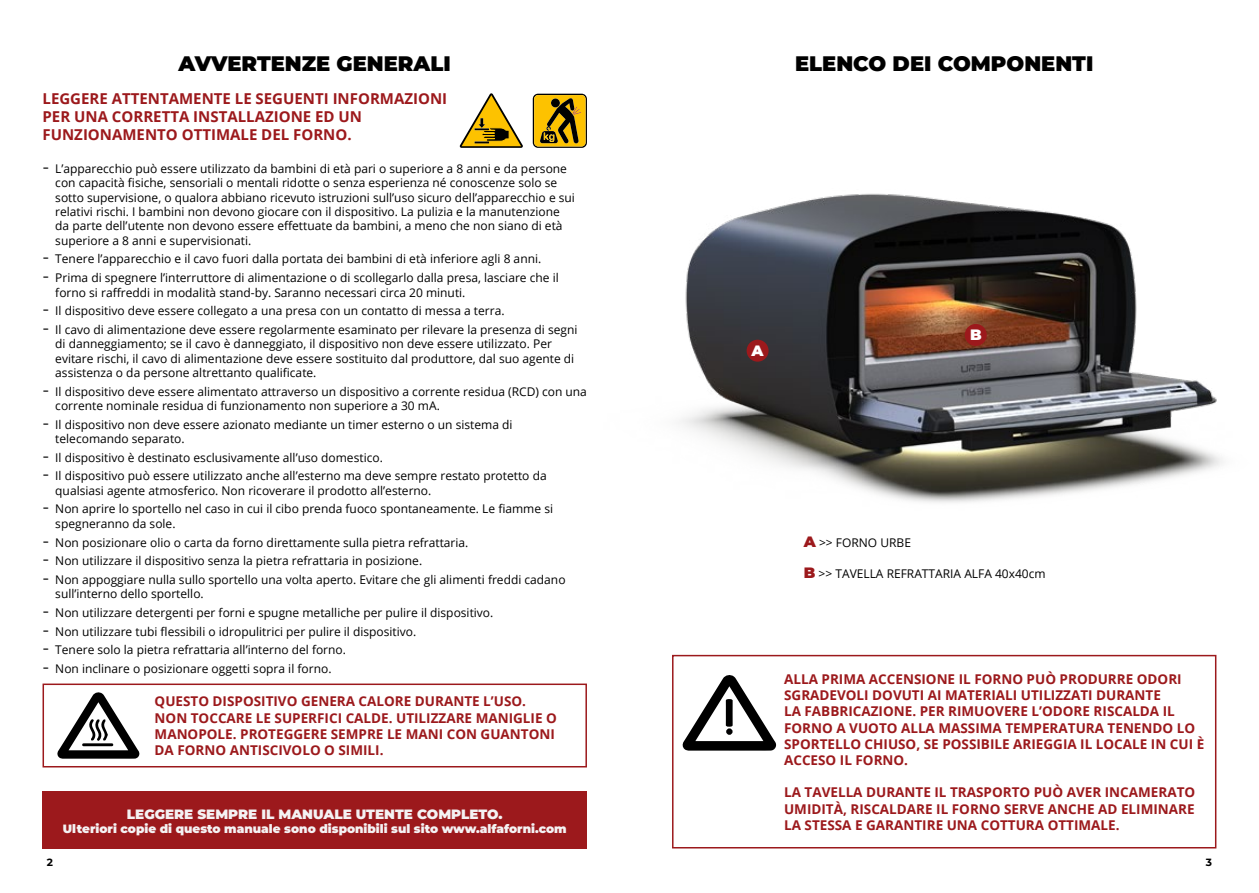
<style>
.page{position:relative;width:1259px;height:893px;background:#fff}
.page>*{position:absolute;margin:0;border:0;box-sizing:border-box;transform-origin:0 0}
.SEZIONI{font:900 21px "Montserrat";color:#000}
.Avvertenze_grassetto{font:700 15px/18px "Open Sans";color:#9c191c}
.t1{font:900 15px "Montserrat";color:#fff}
.Titolo{font:700 13.5px/16.2px "Open Sans";color:#9c191c}
.Testo{font:900 13.5px "Montserrat";color:#f4f2f3}
.Elenco_trattino_avv{font:12px/14.4px "Open Sans";color:#000}
.Testo-2{font:900 12px "Montserrat";color:#f4f2f3}
.t2{font:700 10.5px "Montserrat";color:#000}
.s1{font-family:"Montserrat";font-size:18px}
.s2{font-family:"Montserrat";font-weight:900;font-size:15px;color:#9c191c}
</style>
<div class="page">
<img style="left:680px;top:193px;width:543px;height:310px">
<div style="left:746px;top:340px;width:22px;height:22px;background:#9c191c;border-radius:50%"></div>
<div style="left:964px;top:324px;width:22px;height:22px;background:#9c191c;border-radius:50%"></div>
<div style="left:43px;top:791px;width:544px;height:57px;background:#9c191c"></div>
<div style="left:43px;top:683px;width:544px;height:84px;border:2px solid #9c191c"></div>
<div style="left:672px;top:655px;width:544px;height:193px;border:2px solid #9c191c"></div>
<svg style="left:533px;top:94px;width:54px;height:54px"></svg>
<svg style="left:460px;top:93px;width:63px;height:55px"></svg>
<svg style="left:57px;top:692px;width:83px;height:67px"></svg>
<svg style="left:682px;top:675px;width:94px;height:76px"></svg>
<div style="left:726px;top:728px;width:6px;height:7px;border:2px solid #000;border-radius:50%"></div>
<p class="SEZIONI" style="left:179px;top:48px;width:274px">AVVERTENZE GENERALI</p>
<p class="Avvertenze_grassetto" style="left:43px;top:89px;width:406px">LEGGERE ATTENTAMENTE LE SEGUENTI INFORMAZIONI<br>PER UNA CORRETTA INSTALLAZIONE ED UN<br>FUNZIONAMENTO OTTIMALE DEL FORNO.</p>
<p class="Elenco_trattino_avv" style="left:55px;top:161px;width:521px;text-indent:-13px"><span class="s1">-</span> L’apparecchio può essere utilizzato da bambini di età pari o superiore a 8 anni e da persone con capacità fisiche, sensoriali o mentali ridotte o senza esperienza né conoscenze solo se sotto supervisione, o qualora abbiano ricevuto istruzioni sull’uso sicuro dell’apparecchio e sui relativi rischi. I bambini non devono giocare con il dispositivo. La pulizia e la manutenzione da parte dell’utente non devono essere effettuate da bambini, a meno che non siano di età superiore a 8 anni e supervisionati.</p>
<p class="Elenco_trattino_avv" style="left:43px;top:252px;width:500px"><span class="s1">-</span> Tenere l’apparecchio e il cavo fuori dalla portata dei bambini di età inferiore agli 8 anni.</p>
<p class="Elenco_trattino_avv" style="left:55px;top:270px;width:505px;text-indent:-13px"><span class="s1">-</span> Prima di spegnere l’interruttore di alimentazione o di scollegarlo dalla presa, lasciare che il forno si raffreddi in modalità stand-by. Saranno necessari circa 20 minuti.</p>
<p class="Elenco_trattino_avv" style="left:43px;top:303px;width:463px"><span class="s1">-</span> Il dispositivo deve essere collegato a una presa con un contatto di messa a terra.</p>
<p class="Elenco_trattino_avv" style="left:55px;top:322px;width:524px;text-indent:-13px"><span class="s1">-</span> Il cavo di alimentazione deve essere regolarmente esaminato per rilevare la presenza di segni di danneggiamento; se il cavo è danneggiato, il dispositivo non deve essere utilizzato. Per evitare rischi, il cavo di alimentazione deve essere sostituito dal produttore, dal suo agente di assistenza o da persone altrettanto qualificate.</p>
<p class="Elenco_trattino_avv" style="left:55px;top:384px;width:533px;text-indent:-13px"><span class="s1">-</span> Il dispositivo deve essere alimentato attraverso un dispositivo a corrente residua (RCD) con una corrente nominale residua di funzionamento non superiore a 30 mA.</p>
<p class="Elenco_trattino_avv" style="left:55px;top:417px;width:459px;text-indent:-13px"><span class="s1">-</span> Il dispositivo non deve essere azionato mediante un timer esterno o un sistema di telecomando separato.</p>
<p class="Elenco_trattino_avv" style="left:43px;top:450px;width:342px"><span class="s1">-</span> Il dispositivo è destinato esclusivamente all’uso domestico.</p>
<p class="Elenco_trattino_avv" style="left:55px;top:469px;width:493px;text-indent:-13px"><span class="s1">-</span> Il dispositivo può essere utilizzato anche all’esterno ma deve sempre restato protetto da qualsiasi agente atmosferico. Non ricoverare il prodotto all’esterno.</p>
<p class="Elenco_trattino_avv" style="left:55px;top:502px;width:499px;text-indent:-13px"><span class="s1">-</span> Non aprire lo sportello nel caso in cui il cibo prenda fuoco spontaneamente. Le fiamme si spegneranno da sole.</p>
<p class="Elenco_trattino_avv" style="left:43px;top:535px;width:427px"><span class="s1">-</span> Non posizionare olio o carta da forno direttamente sulla pietra refrattaria.</p>
<p class="Elenco_trattino_avv" style="left:43px;top:553px;width:381px"><span class="s1">-</span> Non utilizzare il dispositivo senza la pietra refrattaria in posizione.</p>
<p class="Elenco_trattino_avv" style="left:55px;top:572px;width:512px;text-indent:-13px"><span class="s1">-</span> Non appoggiare nulla sullo sportello una volta aperto. Evitare che gli alimenti freddi cadano sull’interno dello sportello.</p>
<p class="Elenco_trattino_avv" style="left:43px;top:605px;width:452px"><span class="s1">-</span> Non utilizzare detergenti per forni e spugne metalliche per pulire il dispositivo.</p>
<p class="Elenco_trattino_avv" style="left:43px;top:624px;width:375px"><span class="s1">-</span> Non utilizzare tubi flessibili o idropulitrici per pulire il dispositivo.</p>
<p class="Elenco_trattino_avv" style="left:43px;top:642px;width:305px"><span class="s1">-</span> Tenere solo la pietra refrattaria all’interno del forno.</p>
<p class="Elenco_trattino_avv" style="left:43px;top:661px;width:290px"><span class="s1">-</span> Non inclinare o posizionare oggetti sopra il forno.</p>
<p class="Titolo" style="left:155px;top:693px;width:404px">QUESTO DISPOSITIVO GENERA CALORE DURANTE L’USO.<br>NON TOCCARE LE SUPERFICI CALDE. UTILIZZARE MANIGLIE O MANOPOLE. PROTEGGERE SEMPRE LE MANI CON GUANTONI DA FORNO ANTISCIVOLO O SIMILI.</p>
<p class="Testo" style="left:127px;top:804px;width:377px">LEGGERE SEMPRE IL MANUALE UTENTE COMPLETO.</p>
<p class="Testo-2" style="left:63px;top:820px;width:505px">Ulteriori copie di questo manuale sono disponibili sul sito www.alfaforni.com</p>
<p class="SEZIONI" style="left:795px;top:48px;width:300px">ELENCO DEI COMPONENTI</p>
<p class="t1" style="left:751px;top:339px;width:14px">A</p>
<p class="t1" style="left:970px;top:323px;width:13px">B</p>
<p class="Elenco_trattino_avv" style="left:804px;top:535px;width:109px"><span class="s2">A</span> &gt;&gt; FORNO URBE</p>
<p class="Elenco_trattino_avv" style="left:804px;top:566px;width:243px"><span class="s2">B</span> &gt;&gt; TAVELLA REFRATTARIA ALFA 40x40cm</p>
<p class="Titolo" style="left:784px;top:671px;width:421px">ALLA PRIMA ACCENSIONE IL FORNO PUÒ PRODURRE ODORI SGRADEVOLI DOVUTI AI MATERIALI UTILIZZATI DURANTE<br>LA FABBRICAZIONE. PER RIMUOVERE L’ODORE RISCALDA IL FORNO A VUOTO ALLA MASSIMA TEMPERATURA TENENDO LO SPORTELLO CHIUSO, SE POSSIBILE ARIEGGIA IL LOCALE IN CUI È ACCESO IL FORNO.</p>
<p class="Titolo" style="left:784px;top:784px;width:413px;text-align:justify">LA TAVELLA DURANTE IL TRASPORTO PUÒ AVER INCAMERATO UMIDITÀ, RISCALDARE IL FORNO SERVE ANCHE AD ELIMINARE LA STESSA E GARANTIRE UNA COTTURA OTTIMALE.</p>
<p class="t2" style="left:47px;top:854px;width:8px">2</p>
<p class="t2" style="left:1206px;top:854px;width:8px">3</p>
</div>
